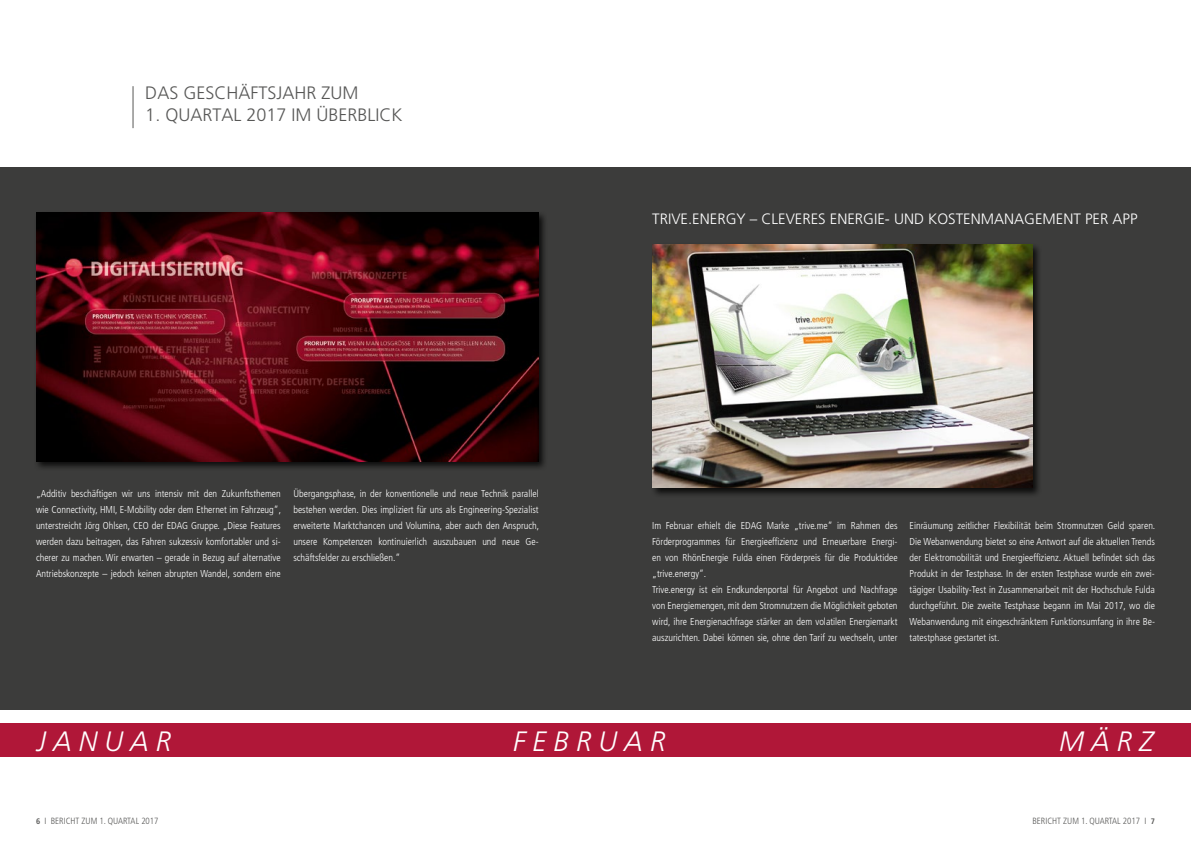
<style>
.page{position:relative;width:1191px;height:842px;background:#fff}
.page>*{position:absolute;margin:0;border:0;box-sizing:border-box;transform-origin:0 0}
.t1{font:italic 300 28px "Frutiger";letter-spacing:.25em;color:#fff}
.t2{font:300 18px "Frutiger";color:#575756}
.t3{font:300 15px "Frutiger";color:#fff}
.t4{font:300 condensed 10px/16px "Frutiger LT Std";color:#fff;text-align:justify}
.t5{font:300 condensed 9px "Frutiger LT Std";color:#575756}
.s1{font-family:"Frutiger LT Pro";font-weight:700;font-size:8px}
</style>
<div class="page">
<div style="left:0;top:723px;width:1191px;height:34px;background:#b01738"></div>
<div style="left:0;top:168px;width:1191px;height:542px;background:#3c3c3b"></div>
<hr style="left:133px;top:86px;width:1px;height:42px;background:#575756">
<div style="left:650px;top:243px;width:392px;height:255px;background:#000;opacity:.8"></div>
<img style="left:652px;top:245px;width:380px;height:243px">
<div style="left:34px;top:211px;width:514px;height:260px;background:#000;opacity:.8"></div>
<img style="left:36px;top:213px;width:502px;height:248px">
<h2 class="t2" style="left:145px;top:83px;width:215px">DAS GESCHÄFTSJAHR ZUM</h2>
<h2 class="t2" style="left:145px;top:105px;width:259px">1. QUARTAL 2017 IM ÜBERBLICK</h2>
<p class="t4" style="left:36px;top:486px;width:247px">„Additiv beschäftigen wir uns intensiv mit den Zukunftsthemen wie Connectivity, HMI, E-Mobility oder dem Ethernet im Fahrzeug“, unterstreicht Jörg Ohlsen, CEO der EDAG Gruppe. „Diese Features werden dazu beitragen, das Fahren sukzessiv komfortabler und si&shy;cherer zu machen. Wir erwarten – gerade in Bezug auf alternative Antriebskonzepte – jedoch keinen abrupten Wandel, sondern eine</p>
<p class="t4" style="left:293px;top:486px;width:247px">Übergangsphase, in der konventionelle und neue Technik parallel bestehen werden. Dies impliziert für uns als Engineering-Spezialist erweiterte Marktchancen und Volumina, aber auch den Anspruch, unsere Kompetenzen kontinuierlich auszubauen und neue Ge&shy;schäftsfelder zu erschließen.“</p>
<h3 class="t3" style="left:652px;top:211px;width:487px">TRIVE.ENERGY – CLEVERES ENERGIE- UND KOSTENMANAGEMENT PER APP</h3>
<p class="t4" style="left:652px;top:518px;width:247px;text-align:left">Im Februar erhielt die EDAG Marke „trive.me“ im Rahmen des Förderprogrammes für Energieeffizienz und Erneuerbare Energi&shy;en von RhönEnergie Fulda einen Förderpreis für die Produktidee „trive.energy“.<br>Trive.energy ist ein Endkundenportal für Angebot und Nachfrage von Energiemengen, mit dem Stromnutzern die Möglichkeit geboten wird, ihre Energienachfrage stärker an dem volatilen Energiemarkt auszurichten. Dabei können sie, ohne den Tarif zu wechseln, unter</p>
<p class="t4" style="left:909px;top:518px;width:247px">Einräumung zeitlicher Flexibilität beim Stromnutzen Geld sparen.<br>Die Webanwendung bietet so eine Antwort auf die aktuellen Trends der Elektromobilität und Energieeffizienz. Aktuell befindet sich das Produkt in der Testphase. In der ersten Testphase wurde ein zwei&shy;tägiger Usability-Test in Zusammenarbeit mit der Hochschule Fulda durchgeführt. Die zweite Testphase begann im Mai 2017, wo die Webanwendung mit eingeschränktem Funktionsumfang in ihre Be&shy;tatestphase gestartet ist.</p>
<h1 class="t1" style="left:37px;top:725px;width:136px">JANUAR</h1>
<h1 class="t1" style="left:513px;top:725px;width:154px">FEBRUAR</h1>
<h1 class="t1" style="left:1059px;top:725px;width:96px">MÄRZ</h1>
<p class="t5" style="left:36px;top:815px;width:124px"><span class="s1">6</span> I BERICHT ZUM 1. QUARTAL 2017</p>
<p class="t5" style="left:1032px;top:815px;width:124px">BERICHT ZUM 1. QUARTAL 2017 I <span class="s1">7</span></p>
</div>
